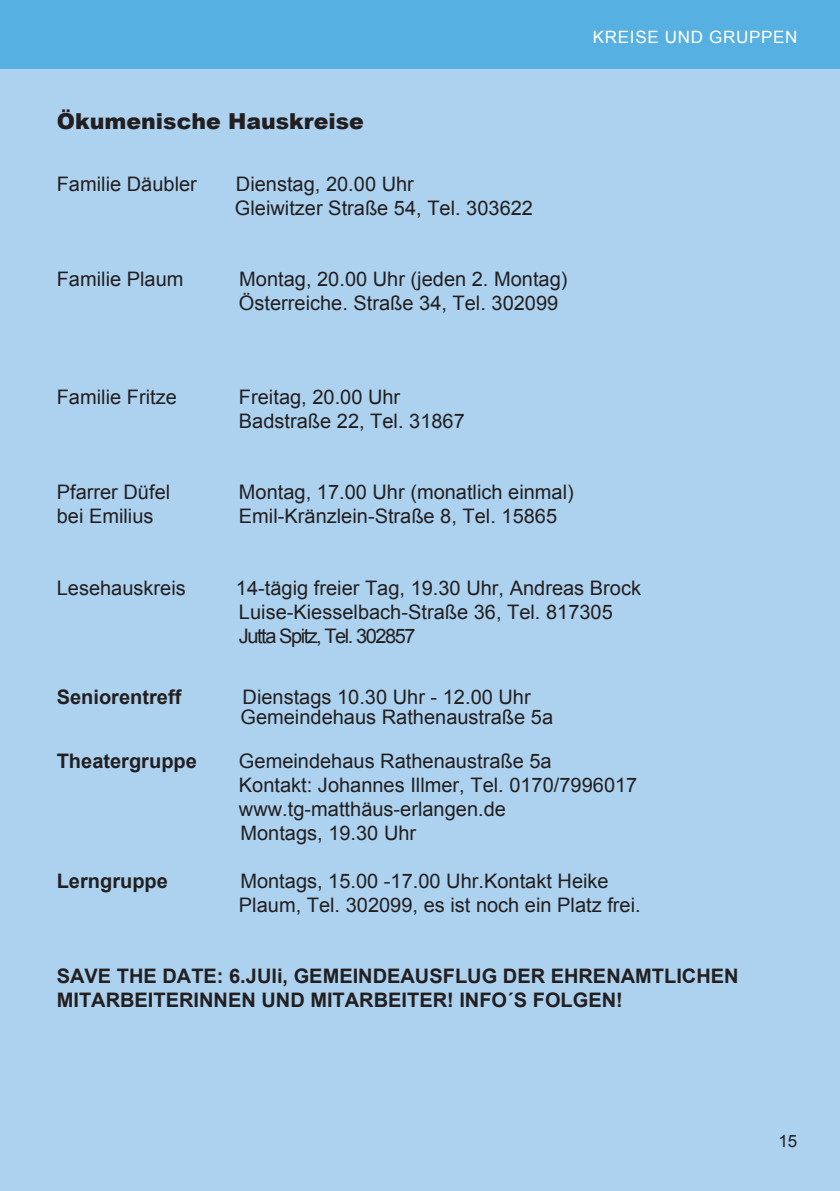
<style>
.page{position:relative;width:840px;height:1191px;background:#fff}
.page>*{position:absolute;margin:0;border:0;box-sizing:border-box;transform-origin:0 0}
.t1{font:900 22px "Arial";color:#231f20}
.t2{font:20px/24px "Arial";color:#231f20}
.t3{font:700 20px/24px "Arial";color:#231f20}
.t4{font:17px "Arial";letter-spacing:.04em;color:#fff}
.t5{font:17px "Arial";color:#231f20}
</style>
<div class="page">
<div style="left:0;top:57px;width:839px;height:1134px;background:#acd2ef"></div>
<div style="left:0;top:0;width:839px;height:68px;background:#57b0e2"></div>
<p class="t1" style="left:57px;top:105px;width:308px">Ökumenische Hauskreise</p>
<p class="t2" style="left:57px;top:172px;width:142px">Familie Däubler</p>
<p class="t2" style="left:235px;top:172px;width:299px">Dienstag, 20.00 Uhr<br>Gleiwitzer Straße 54, Tel. 303622</p>
<p class="t2" style="left:57px;top:267px;width:128px">Familie Plaum</p>
<p class="t2" style="left:239px;top:267px;width:330px">Montag, 20.00 Uhr (jeden 2. Montag)<br>Österreiche. Straße 34, Tel. 302099</p>
<p class="t4" style="left:592px;top:25px;width:206px">KREISE UND GRUPPEN</p>
<p class="t2" style="left:57px;top:385px;width:122px">Familie Fritze</p>
<p class="t2" style="left:239px;top:385px;width:227px">Freitag, 20.00 Uhr<br>Badstraße 22, Tel. 31867</p>
<p class="t2" style="left:57px;top:480px;width:115px">Pfarrer Düfel</p>
<p class="t2" style="left:239px;top:480px;width:336px">Montag, 17.00 Uhr (monatlich einmal)</p>
<p class="t2" style="left:57px;top:504px;width:98px">bei Emilius</p>
<p class="t2" style="left:239px;top:504px;width:319px">Emil-Kränzlein-Straße 8, Tel. 15865</p>
<p class="t2" style="left:57px;top:576px;width:130px">Lesehauskreis</p>
<p class="t2" style="left:236px;top:576px;width:406px">14-tägig freier Tag, 19.30 Uhr, Andreas Brock<br>Luise-Kiesselbach-Straße 36, Tel. 817305<br>Jutta Spitz, Tel. 302857</p>
<p class="t3" style="left:57px;top:686px;width:126px">Seniorentreff</p>
<p class="t2" style="left:240px;top:687px;width:314px;line-height:20px">Dienstags 10.30 Uhr - 12.00 Uhr<br>Gemeindehaus Rathenaustraße 5a</p>
<p class="t3" style="left:57px;top:750px;width:142px">Theatergruppe</p>
<p class="t2" style="left:239px;top:749px;width:399px">Gemeindehaus Rathenaustraße 5a<br>Kontakt: Johannes Illmer, Tel. 0170/7996017 www.tg-matthäus-erlangen.de<br>Montags, 19.30 Uhr</p>
<p class="t3" style="left:57px;top:870px;width:113px">Lerngruppe</p>
<p class="t2" style="left:239px;top:869px;width:403px">Montags, 15.00 -17.00 Uhr.Kontakt Heike<br>Plaum, Tel. 302099, es ist noch ein Platz frei.</p>
<p class="t3" style="left:57px;top:964px;width:683px">SAVE THE DATE: 6.JUli, GEMEINDEAUSFLUG DER EHRENAMTLICHEN<br>MITARBEITERINNEN UND MITARBEITER! INFO´S FOLGEN!</p>
<p class="t5" style="left:778px;top:1129px;width:20px">15</p>
</div>
